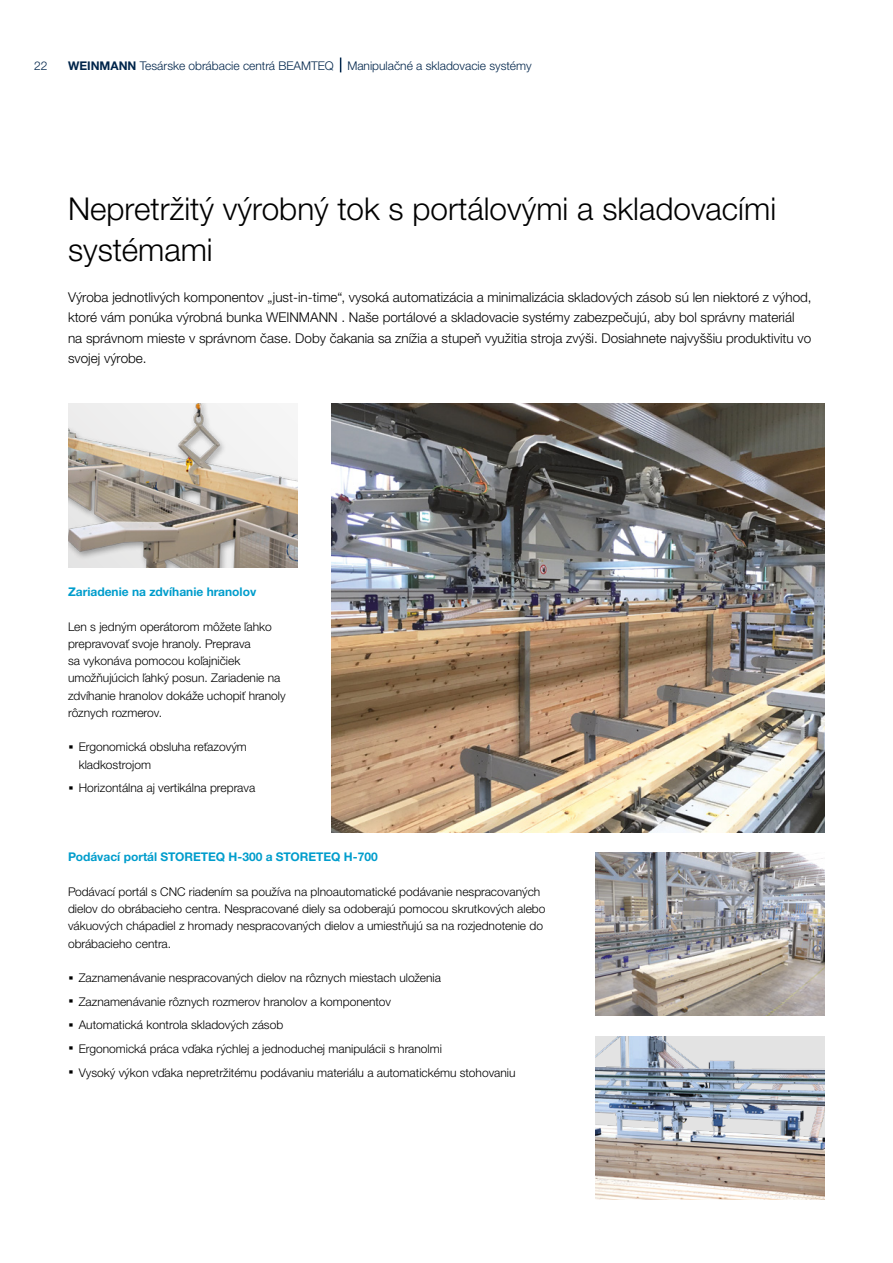
<style>
.page{position:relative;width:893px;height:1263px;background:#fff}
.page>*{position:absolute;margin:0;border:0;box-sizing:border-box;transform-origin:0 0}
.Headline_21pt_25_2_b{font:300 31.5px/40.8px "Helvetica Neue LTW1 G";color:#000}
.Text_9pt_13_6_light{font:300 13.5px/20.4px "Helvetica Neue LTW1 G";color:#000}
.Text_Bild_8Pt_11_5pt{font:300 12px/17.2px "Helvetica Neue LTW1 G";color:#000}
._01_Musterseiten_Rub{font:300 12px "Helvetica Neue LTW1 G";color:#00254b}
.Text_Bild_8Pt_11_5pt-2{font:700 12px "Helvetica Neue LTW1 G";color:#009dcc}
.s1{font-weight:700}
.s2{font-weight:700;font-size:21px}
</style>
<div class="page">
<img style="left:332px;top:404px;width:493px;height:428px">
<img style="left:68px;top:404px;width:230px;height:163px">
<img style="left:595px;top:853px;width:230px;height:163px">
<img style="left:595px;top:1036px;width:230px;height:163px">
<svg style="left:340px;top:58px;width:1px;height:14px"></svg>
<p class="_01_Musterseiten_Rub" style="left:34px;top:58px;width:15px">22</p>
<p class="_01_Musterseiten_Rub" style="left:68px;top:58px;width:465px"><span class="s1">WEINMANN</span> Tesárske obrábacie centrá BEAMTEQ Manipulačné a skladovacie systémy</p>
<p class="Headline_21pt_25_2_b" style="left:68px;top:188px;width:710px">Nepretržitý výrobný tok s portálovými a skladovacími systémami</p>
<p class="Text_9pt_13_6_light" style="left:68px;top:287px;width:745px">Výroba jednotlivých komponentov „just-in-time“, vysoká automatizácia a minimalizácia skladových zásob sú len niektoré z výhod, ktoré vám ponúka výrobná bunka WEINMANN . Naše portálové a skladovacie systémy zabezpečujú, aby bol správny materiál na správnom mieste v správnom čase. Doby čakania sa znížia a stupeň využitia stroja zvýši. Dosiahnete najvyššiu produktivitu vo svojej výrobe.</p>
<p class="Text_Bild_8Pt_11_5pt-2" style="left:68px;top:584px;width:190px">Zariadenie na zdvíhanie hranolov</p>
<p class="Text_Bild_8Pt_11_5pt" style="left:68px;top:618px;width:219px">Len s jedným operátorom môžete ľahko prepravovať svoje hranoly. Preprava<br>sa vykonáva pomocou koľajničiek umožňujúcich ľahký posun. Zariadenie na zdvíhanie hranolov dokáže uchopiť hranoly rôznych rozmerov.</p>
<p class="Text_Bild_8Pt_11_5pt" style="left:79px;top:738px;width:170px;text-indent:-11px"><span class="s2">·</span> Ergonomická obsluha reťazovým kladkostrojom</p>
<p class="Text_Bild_8Pt_11_5pt" style="left:68px;top:779px;width:189px"><span class="s2">·</span> Horizontálna aj vertikálna preprava</p>
<p class="Text_Bild_8Pt_11_5pt-2" style="left:68px;top:850px;width:311px">Podávací portál STORETEQ H-300 a STORETEQ H-700</p>
<p class="Text_Bild_8Pt_11_5pt" style="left:68px;top:883px;width:479px">Podávací portál s CNC riadením sa používa na plnoautomatické podávanie nespracovaných dielov do obrábacieho centra. Nespracované diely sa odoberajú pomocou skrutkových alebo vákuových chápadiel z hromady nespracovaných dielov a umiestňujú sa na rozjednotenie do obrábacieho centra.</p>
<p class="Text_Bild_8Pt_11_5pt" style="left:68px;top:969px;width:374px"><span class="s2">·</span> Zaznamenávanie nespracovaných dielov na rôznych miestach uloženia</p>
<p class="Text_Bild_8Pt_11_5pt" style="left:68px;top:993px;width:325px"><span class="s2">·</span> Zaznamenávanie rôznych rozmerov hranolov a komponentov</p>
<p class="Text_Bild_8Pt_11_5pt" style="left:68px;top:1016px;width:217px"><span class="s2">·</span> Automatická kontrola skladových zásob</p>
<p class="Text_Bild_8Pt_11_5pt" style="left:68px;top:1040px;width:375px"><span class="s2">·</span> Ergonomická práca vďaka rýchlej a jednoduchej manipulácii s hranolmi</p>
<p class="Text_Bild_8Pt_11_5pt" style="left:68px;top:1064px;width:449px"><span class="s2">·</span> Vysoký výkon vďaka nepretržitému podávaniu materiálu a automatickému stohovaniu</p>
</div>
